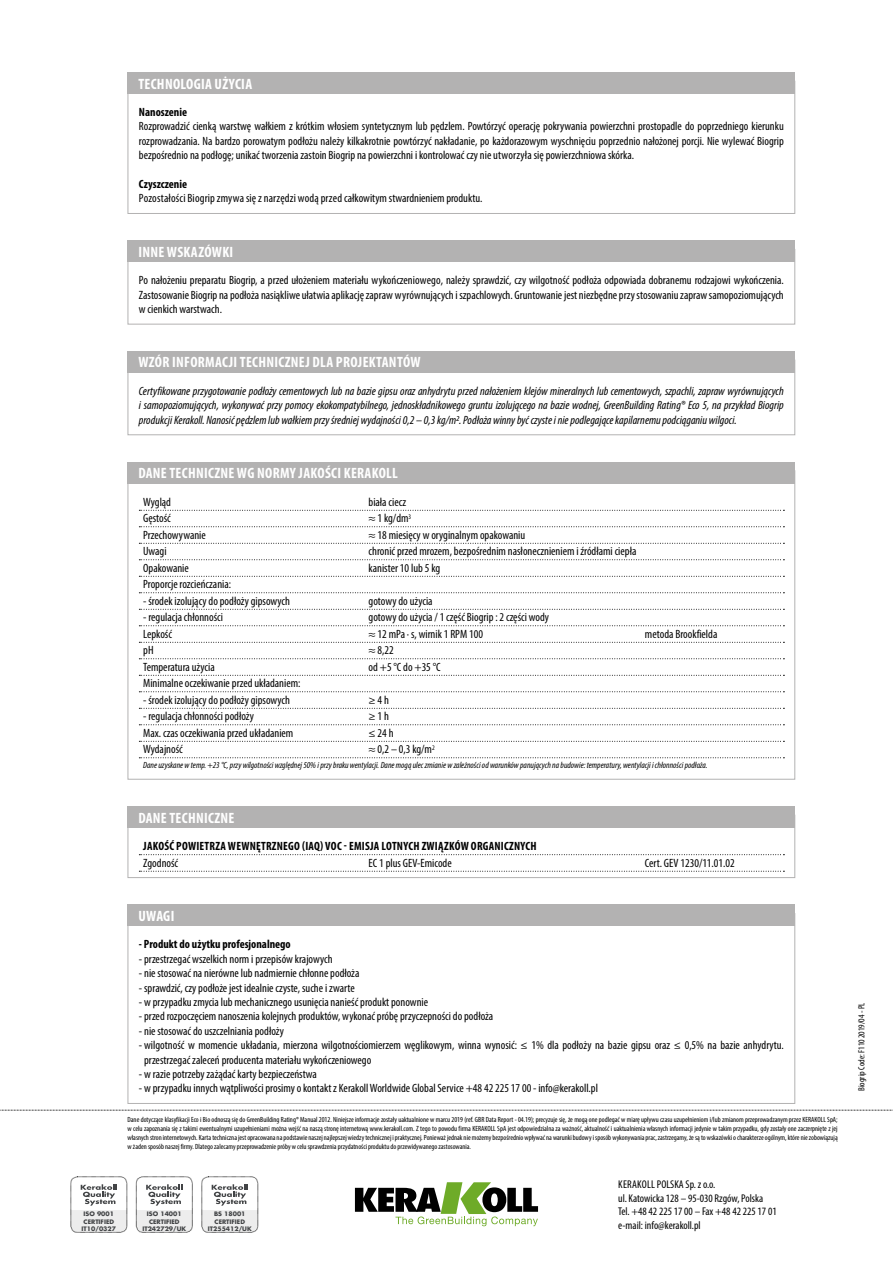
<style>
.page{position:relative;width:893px;height:1263px;background:#fff}
.page>*{position:absolute;margin:0;border:0;box-sizing:border-box;transform-origin:0 0}
.t1{font:700 condensed 15px "Myriad Pro";letter-spacing:.02em;color:#fff}
.t2{font:condensed 12px/14.4px "Myriad Pro";color:#000;text-align:justify}
.t3{font:italic condensed 12px/14.4px "Myriad Pro";color:#000;text-align:justify}
.t4{font:700 condensed 12px "Myriad Pro";letter-spacing:.015em;color:#000}
.t5{font:condensed 11.25px/13.5px "Myriad Pro";color:#000}
.t6{font:italic condensed 9px "Myriad Pro";color:#000}
.t7{font:condensed 9px "Myriad Pro";color:#000}
.t8{font:condensed 7.5px/9px "Myriad Pro";color:#000;text-align:justify}
.t9{font:700 6px/7.2px "Futura Std";color:#424446;text-align:center}
</style>
<div class="page">
<svg style="left:0;top:1110px;width:893px;height:1px"></svg>
<svg style="left:355px;top:1182px;width:183px;height:44px"></svg>
<div style="left:71px;top:1176px;width:56px;height:56px;border:1px dashed #000;border-radius:7px"></div>
<svg style="left:71px;top:1184px;width:56px;height:48px"></svg>
<div style="left:136px;top:1176px;width:56px;height:56px;border:1px dashed #000;border-radius:7px"></div>
<svg style="left:136px;top:1184px;width:56px;height:48px"></svg>
<div style="left:202px;top:1176px;width:56px;height:56px;border:1px dashed #000;border-radius:7px"></div>
<svg style="left:202px;top:1184px;width:56px;height:48px"></svg>
<div style="left:128px;top:905px;width:667px;height:21px;background:#b3b2b2"></div>
<svg style="left:139px;top:854px;width:645px;height:1px"></svg>
<svg style="left:139px;top:871px;width:645px;height:1px"></svg>
<div style="left:128px;top:815px;width:667px;height:63px;border:1px solid #b3b2b2"></div>
<div style="left:128px;top:806px;width:667px;height:21px;background:#b3b2b2"></div>
<div style="left:128px;top:249px;width:667px;height:75px;border:1px solid #b3b2b2"></div>
<div style="left:128px;top:241px;width:667px;height:21px;background:#b3b2b2"></div>
<div style="left:128px;top:360px;width:667px;height:75px;border:1px solid #b3b2b2"></div>
<div style="left:128px;top:351px;width:667px;height:21px;background:#b3b2b2"></div>
<svg style="left:139px;top:510px;width:645px;height:1px"></svg>
<svg style="left:139px;top:526px;width:645px;height:1px"></svg>
<svg style="left:139px;top:543px;width:645px;height:1px"></svg>
<svg style="left:139px;top:559px;width:645px;height:1px"></svg>
<svg style="left:139px;top:576px;width:645px;height:1px"></svg>
<svg style="left:139px;top:592px;width:645px;height:1px"></svg>
<svg style="left:139px;top:609px;width:645px;height:1px"></svg>
<svg style="left:139px;top:625px;width:645px;height:1px"></svg>
<svg style="left:139px;top:642px;width:645px;height:1px"></svg>
<svg style="left:139px;top:658px;width:645px;height:1px"></svg>
<svg style="left:139px;top:675px;width:645px;height:1px"></svg>
<svg style="left:139px;top:691px;width:645px;height:1px"></svg>
<svg style="left:139px;top:708px;width:645px;height:1px"></svg>
<svg style="left:139px;top:724px;width:645px;height:1px"></svg>
<svg style="left:139px;top:741px;width:645px;height:1px"></svg>
<svg style="left:139px;top:757px;width:645px;height:1px"></svg>
<div style="left:128px;top:462px;width:667px;height:21px;background:#b3b2b2"></div>
<div style="left:128px;top:81px;width:667px;height:133px;border:1px solid #b3b2b2"></div>
<div style="left:128px;top:72px;width:667px;height:22px;background:#b3b2b2"></div>
<p class="t1" style="left:138px;top:74px;width:115px">TECHNOLOGIA UŻYCIA</p>
<p class="t4" style="left:139px;top:105px;width:50px">Nanoszenie</p>
<p class="t2" style="left:139px;top:119px;width:646px">Rozprowadzić cienką warstwę wałkiem z krótkim włosiem syntetycznym lub pędzlem. Powtórzyć operację pokrywania powierzchni prostopadle do poprzedniego kierunku rozprowadzania. Na bardzo porowatym podłożu należy kilkakrotnie powtórzyć nakładanie, po każdorazowym wyschnięciu poprzednio nałożonej porcji. Nie wylewać Biogrip bezpośrednio na podłogę; unikać tworzenia zastoin Biogrip na powierzchni i kontrolować czy nie utworzyła się powierzchniowa skórka.</p>
<p class="t4" style="left:139px;top:177px;width:50px">Czyszczenie</p>
<p class="t2" style="left:139px;top:191px;width:345px">Pozostałości Biogrip zmywa się z narzędzi wodą przed całkowitym stwardnieniem produktu.</p>
<p class="t1" style="left:138px;top:242px;width:97px">INNE WSKAZÓWKI</p>
<p class="t2" style="left:139px;top:273px;width:646px">Po nałożeniu preparatu Biogrip, a przed ułożeniem materiału wykończeniowego, należy sprawdzić, czy wilgotność podłoża odpowiada dobranemu rodzajowi wykończenia.<br>Zastosowanie Biogrip na podłoża nasiąkliwe ułatwia aplikację zapraw wyrównujących i szpachlowych. Gruntowanie jest niezbędne przy stosowaniu zapraw samopoziomujących w cienkich warstwach.</p>
<p class="t1" style="left:138px;top:353px;width:284px">WZÓR INFORMACJI TECHNICZNEJ DLA PROJEKTANTÓW</p>
<p class="t3" style="left:139px;top:384px;width:646px">Certyfikowane przygotowanie podłoży cementowych lub na bazie gipsu oraz anhydrytu przed nałożeniem klejów mineralnych lub cementowych, szpachli, zapraw wyrównujących i samopoziomujących, wykonywać przy pomocy ekokompatybilnego, jednoskładnikowego gruntu izolującego na bazie wodnej, GreenBuilding Rating® Eco 5, na przykład Biogrip produkcji Kerakoll. Nanosić pędzlem lub wałkiem przy średniej wydajności 0,2 – 0,3 kg/m2. Podłoża winny być czyste i nie podlegające kapilarnemu podciąganiu wilgoci.</p>
<p class="t1" style="left:138px;top:464px;width:261px">DANE TECHNICZNE WG NORMY JAKOŚCI KERAKOLL</p>
<p class="t2" style="left:143px;top:494px;width:29px">Wygląd</p>
<p class="t2" style="left:369px;top:494px;width:39px">biała ciecz</p>
<p class="t2" style="left:143px;top:511px;width:29px">Gęstość</p>
<p class="t2" style="left:369px;top:511px;width:44px">≈ 1 kg/dm<sup>3</sup></p>
<p class="t2" style="left:143px;top:527px;width:64px">Przechowywanie</p>
<p class="t2" style="left:369px;top:527px;width:158px">≈ 18 miesięcy w oryginalnym opakowaniu</p>
<p class="t2" style="left:143px;top:544px;width:25px">Uwagi</p>
<p class="t2" style="left:369px;top:544px;width:269px">chronić przed mrozem, bezpośrednim nasłonecznieniem i źródłami ciepła</p>
<p class="t2" style="left:143px;top:560px;width:47px">Opakowanie</p>
<p class="t2" style="left:369px;top:560px;width:73px">kanister 10 lub 5 kg</p>
<p class="t2" style="left:143px;top:577px;width:89px">Proporcje rozcieńczania:</p>
<p class="t2" style="left:143px;top:593px;width:148px">- środek izolujący do podłoży gipsowych</p>
<p class="t2" style="left:369px;top:593px;width:66px">gotowy do użycia</p>
<p class="t2" style="left:143px;top:610px;width:81px">- regulacja chłonności</p>
<p class="t2" style="left:369px;top:610px;width:182px">gotowy do użycia / 1 część Biogrip : 2 części wody</p>
<p class="t2" style="left:143px;top:626px;width:30px">Lepkość</p>
<p class="t2" style="left:369px;top:626px;width:116px">≈ 12 mPa · s, wirnik 1 RPM 100</p>
<p class="t2" style="left:645px;top:626px;width:74px">metoda Brookfielda</p>
<p class="t2" style="left:143px;top:643px;width:12px">pH</p>
<p class="t2" style="left:369px;top:643px;width:27px">≈ 8,22</p>
<p class="t2" style="left:143px;top:659px;width:73px">Temperatura użycia</p>
<p class="t2" style="left:369px;top:659px;width:74px">od +5 °C do +35 °C</p>
<p class="t2" style="left:143px;top:676px;width:159px">Minimalne oczekiwanie przed układaniem:</p>
<p class="t2" style="left:143px;top:692px;width:148px">- środek izolujący do podłoży gipsowych</p>
<p class="t2" style="left:369px;top:692px;width:22px">≥ 4 h</p>
<p class="t2" style="left:143px;top:709px;width:112px">- regulacja chłonności podłoży</p>
<p class="t2" style="left:369px;top:709px;width:22px">≥ 1 h</p>
<p class="t2" style="left:143px;top:725px;width:152px">Max. czas oczekiwania przed układaniem</p>
<p class="t2" style="left:369px;top:725px;width:27px">≤ 24 h</p>
<p class="t2" style="left:143px;top:742px;width:41px">Wydajność</p>
<p class="t2" style="left:369px;top:742px;width:68px">≈ 0,2 – 0,3 kg/m<sup>2</sup></p>
<p class="t6" style="left:143px;top:760px;width:566px">Dane uzyskane w temp. +23 °C, przy wilgotności względnej 50% i przy braku wentylacji. Dane mogą ulec zmianie w zależności od warunków panujących na budowie: temperatury, wentylacji i chłonności podłoża.</p>
<p class="t1" style="left:138px;top:808px;width:98px">DANE TECHNICZNE</p>
<p class="t4" style="left:143px;top:838px;width:395px">JAKOŚĆ POWIETRZA WEWNĘTRZNEGO (IAQ) VOC - EMISJA LOTNYCH ZWIĄZKÓW ORGANICZNYCH</p>
<p class="t2" style="left:143px;top:855px;width:37px">Zgodność</p>
<p class="t2" style="left:369px;top:855px;width:85px">EC 1 plus GEV-Emicode</p>
<p class="t2" style="left:645px;top:855px;width:91px">Cert. GEV 1230/11.01.02</p>
<p class="t1" style="left:138px;top:906px;width:38px">UWAGI</p>
<p class="t4" style="left:139px;top:937px;width:153px">- Produkt do użytku profesjonalnego</p>
<p class="t2" style="left:139px;top:951px;width:195px">- przestrzegać wszelkich norm i przepisów krajowych</p>
<p class="t2" style="left:139px;top:966px;width:222px">- nie stosować na nierówne lub nadmiernie chłonne podłoża</p>
<p class="t2" style="left:139px;top:980px;width:217px">- sprawdzić, czy podłoże jest idealnie czyste, suche i zwarte</p>
<p class="t2" style="left:139px;top:995px;width:291px">- w przypadku zmycia lub mechanicznego usunięcia nanieść produkt ponownie</p>
<p class="t2" style="left:139px;top:1009px;width:356px">- przed rozpoczęciem nanoszenia kolejnych produktów, wykonać próbę przyczepności do podłoża</p>
<p class="t2" style="left:139px;top:1023px;width:146px">- nie stosować do uszczelniania podłoży</p>
<p class="t2" style="left:144px;top:1038px;width:641px;text-indent:-5px">- wilgotność w momencie układania, mierzona wilgotnościomierzem węglikowym, winna wynosić: ≤ 1% dla podłoży na bazie gipsu oraz ≤ 0,5% na bazie anhydrytu. przestrzegać zaleceń producenta materiału wykończeniowego</p>
<p class="t2" style="left:139px;top:1067px;width:179px">- w razie potrzeby zażądać karty bezpieczeństwa</p>
<p class="t2" style="left:139px;top:1081px;width:461px">- w przypadku innych wątpliwości prosimy o kontakt z Kerakoll Worldwide Global Service +48 42 225 17 00 - info@kerakoll.pl</p>
<p class="t8" style="left:128px;top:1115px;width:712px">Dane dotyczące klasyfikacji Eco i Bio odnoszą się do GreenBuilding Rating® Manual 2012. Niniejsze informacje zostały uaktualnione w marcu 2019 (ref. GBR Data Report - 04.19); precyzuje się, że mogą one podlegać w miarę upływu czasu uzupełnieniom i/lub zmianom przeprowadzanym przez KERAKOLL SpA; w celu zapoznania się z takimi ewentualnymi uzupełnieniami można wejść na naszą stronę internetową www.kerakoll.com. Z tego to powodu firma KERAKOLL SpA jest odpowiedzialna za ważność, aktualność i uaktualnienia własnych informacji jedynie w takim przypadku, gdy zostały one zaczerpnięte z jej własnych stron internetowych. Karta techniczna jest opracowana na podstawie naszej najlepszej wiedzy technicznej i praktycznej. Ponieważ jednak nie możemy bezpośrednio wpływać na warunki budowy i sposób wykonywania prac, zastrzegamy, że są to wskazówki o charakterze ogólnym, które nie zobowiązują w żaden sposób naszej firmy. Dlatego zalecamy przeprowadzenie próby w celu sprawdzenia przydatności produktu do przewidywanego zastosowania.</p>
<p class="t9" style="left:82px;top:1210px;width:36px">ISO 9001<br>CERTIFIED<br>IT10/0327</p>
<p class="t9" style="left:142px;top:1210px;width:45px">ISO 14001<br>CERTIFIED<br>IT242729/UK</p>
<p class="t9" style="left:208px;top:1210px;width:45px">BS 18001<br>CERTIFIED<br>IT255412/UK</p>
<p class="t5" style="left:618px;top:1178px;width:160px">KERAKOLL POLSKA Sp. z o.o.<br>ul. Katowicka 128 – 95-030 Rzgów, Polska<br>Tel. +48 42 225 17 00 – Fax +48 42 225 17 01 e-mail: info@kerakoll.pl</p>
<p class="t7" style="left:856px;top:1091px;width:90px;rotate:-90deg">Biogrip Code: F110 2019/04 - PL</p>
</div>
